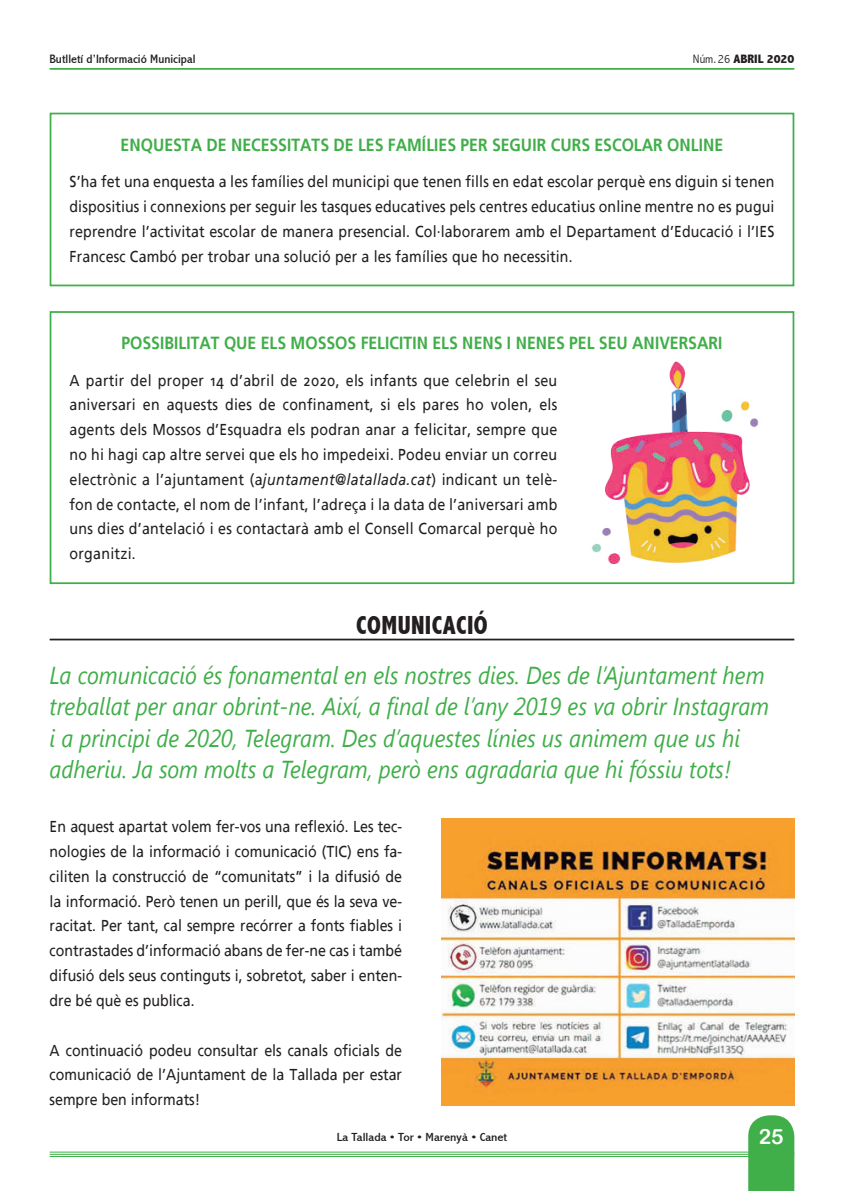
<style>
.page{position:relative;width:844px;height:1191px;background:#fff}
.page>*{position:absolute;margin:0;border:0;box-sizing:border-box;transform-origin:0 0}
.t1{font:800 condensed 26.25px "Abadi";letter-spacing:.015em;color:#231f20;scale:.95 1}
.t2{font:italic 24.5px/31.5px "Segoe UI";color:#40ae49;scale:.9 1}
.t3{font:21px "Arial Rounded MT Bold";color:#fff}
.t4{font:700 17.5px "Frutiger Linotype";color:#40ae49;scale:.9 1}
.t5{font:15.75px/24.8px "Frutiger Linotype";letter-spacing:.005em;color:#231f20;text-align:justify;scale:.9 1}
.t6{font:condensed 12.25px "Abadi";color:#231f20;scale:1.1 1}
.t7{font:800 condensed 12.25px "Abadi";color:#231f20;scale:1.1 1}
.t8{font:condensed 11.72px "Abadi";color:#231f20;scale:1.19 1}
.s1{font-weight:300}
.s2{font-style:italic}
</style>
<div class="page">
<hr style="left:50px;top:1151px;width:744px;height:1px;background:#40ae49">
<hr style="left:50px;top:1153px;width:744px;height:1px;background:#40ae49">
<hr style="left:50px;top:1156px;width:744px;height:1px;background:#40ae49">
<svg style="left:748px;top:1115px;width:46px;height:76px;background:#4bb253"></svg>
<hr style="left:50px;top:68px;width:744px;height:2px;background:#40ae49">
<div style="left:50px;top:113px;width:744px;height:173px;border:2px solid #40ae49"></div>
<div style="left:50px;top:311px;width:744px;height:273px;border:2px solid #40ae49"></div>
<hr style="left:50px;top:638px;width:744px;height:2px;background:#231f20">
<img style="left:441px;top:819px;width:353px;height:286px">
<img style="left:591px;top:361px;width:168px;height:203px">
<p class="t6" style="left:50px;top:52px;width:134px">Butlletí d’Informació Municipal</p>
<p class="t7" style="left:692px;top:52px;width:94px"><span class="s1">Núm. 26</span> ABRIL 2020</p>
<p class="t4" style="left:121px;top:134px;width:671px">ENQUESTA DE NECESSITATS DE LES FAMÍLIES PER SEGUIR CURS ESCOLAR ONLINE</p>
<p class="t5" style="left:69px;top:169px;width:784px">S’ha fet una enquesta a les famílies del municipi que tenen fills en edat escolar perquè ens diguin si tenen dispositius i connexions per seguir les tasques educatives pels centres educatius online mentre no es pugui reprendre l’activitat escolar de manera presencial. Col·laborarem amb el Departament d’Educació i l’IES Francesc Cambó per trobar una solució per a les famílies que ho necessitin.</p>
<p class="t4" style="left:121px;top:332px;width:669px">POSSIBILITAT QUE ELS MOSSOS FELICITIN ELS NENS I NENES PEL SEU ANIVERSARI</p>
<p class="t5" style="left:69px;top:368px;width:543px">A partir del proper 14 d’abril de 2020, els infants que celebrin el seu aniversari en aquests dies de confinament, si els pares ho volen, els agents dels Mossos d’Esquadra els podran anar a felicitar, sempre que no hi hagi cap altre servei que els ho impedeixi. Podeu enviar un correu electrònic a l’ajuntament (a<span class="s2">juntament@latallada.cat</span>) indicant un telè&shy;fon de contacte, el nom de l’infant, l’adreça i la data de l’aniversari amb uns dies d’antelació i es contactarà amb el Consell Comarcal perquè ho organitzi.</p>
<h1 class="t1" style="left:356px;top:610px;width:140px">COMUNICACIÓ</h1>
<p class="t2" style="left:50px;top:658px;width:800px">La comunicació és fonamental en els nostres dies. Des de l’Ajuntament hem treballat per anar obrint-ne. Així, a final de l’any 2019 es va obrir Instagram i a principi de 2020, Telegram. Des d’aquestes línies us animem que us hi adheriu. Ja som molts a Telegram, però ens agradaria que hi fóssiu tots!</p>
<p class="t5" style="left:50px;top:814px;width:393px">En aquest apartat volem fer-vos una reflexió. Les tec&shy;nologies de la informació i comunicació (TIC) ens fa&shy;ciliten la construcció de “comunitats” i la difusió de la informació. Però tenen un perill, que és la seva ve&shy;racitat. Per tant, cal sempre recórrer a fonts fiables i contrastades d’informació abans de fer-ne cas i també difusió dels seus continguts i, sobretot, saber i enten&shy;dre bé què es publica.</p>
<p class="t5" style="left:50px;top:1037px;width:393px">A continuació podeu consultar els canals oficials de comunicació de l’Ajuntament de la Tallada per estar sempre ben informats!</p>
<p class="t8" style="left:336px;top:1130px;width:145px">La Tallada • Tor • Marenyà • Canet</p>
<h3 class="t3" style="left:758px;top:1123px;width:26px">25</h3>
</div>
